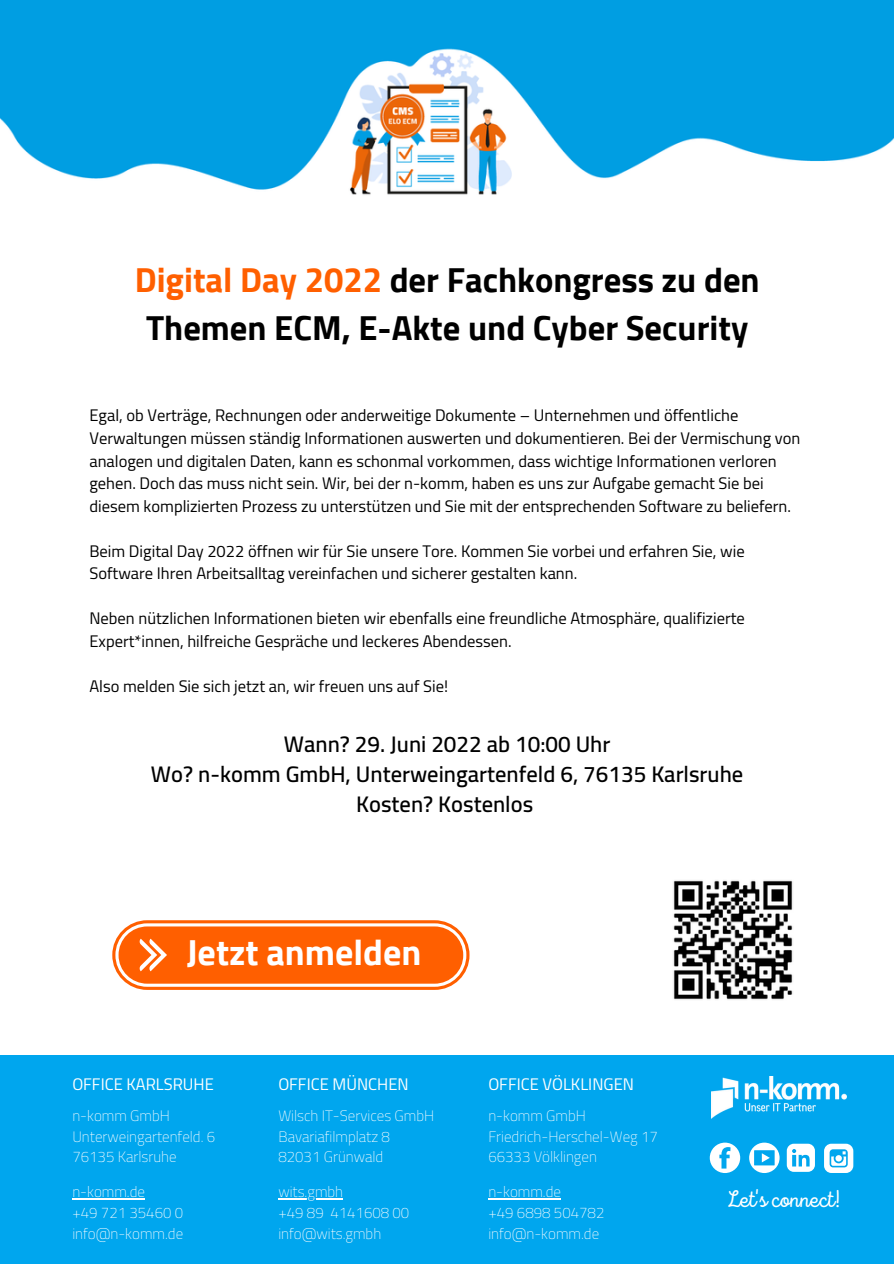
<style>
.page{position:relative;width:894px;height:1264px;background:#fff}
.page>*{position:absolute;margin:0;border:0;box-sizing:border-box;transform-origin:0 0}
.t1{font:700 36px "Cairo";color:#fff}
.t2{font:700 34.5px/47.2px "Cairo";color:#000;text-align:center}
.t3{font:24px "Intro Script";color:#fff}
.t4{font:600 22.5px "Cairo";color:#000}
.t5{font:16.5px/22.5px "Cairo";color:#000}
.t6{font:16.5px "Cairo";color:#fff}
.t7{font:200 15px "Cairo";color:#fff}
.s1{color:#ff5f00}
</style>
<div class="page">
<img style="left:0;top:0;width:893px;height:195px">
<svg style="left:112px;top:920px;width:357px;height:69px;background:#ff7727"></svg>
<div style="left:0;top:1055px;width:893px;height:208px;background:#00a6ee"></div>
<img style="left:711px;top:1076px;width:135px;height:42px">
<svg style="left:709px;top:1142px;width:31px;height:30px"></svg>
<svg style="left:786px;top:1143px;width:28px;height:28px"></svg>
<svg style="left:749px;top:1142px;width:30px;height:30px"></svg>
<svg style="left:824px;top:1143px;width:29px;height:29px"></svg>
<img style="left:673px;top:880px;width:120px;height:120px">
<hr style="left:488px;top:1198px;width:73px;height:1px;background:#fff">
<hr style="left:72px;top:1198px;width:73px;height:1px;background:#fff">
<hr style="left:278px;top:1198px;width:65px;height:1px;background:#fff">
<p class="t2" style="left:135px;top:257px;width:626px"><span class="s1">Digital Day 2022</span> der Fachkongress zu den<br>Themen ECM, E-Akte und Cyber Security</p>
<p class="t5" style="left:89px;top:404px;width:712px">Egal, ob Verträge, Rechnungen oder anderweitige Dokumente – Unternehmen und öffentliche Verwaltungen müssen ständig Informationen auswerten und dokumentieren. Bei der Vermischung von analogen und digitalen Daten, kann es schonmal vorkommen, dass wichtige Informationen verloren gehen. Doch das muss nicht sein. Wir, bei der n-komm, haben es uns zur Aufgabe gemacht Sie bei diesem komplizierten Prozess zu unterstützen und Sie mit der entsprechenden Software zu beliefern.</p>
<p class="t5" style="left:89px;top:539px;width:656px">Beim Digital Day 2022 öffnen wir für Sie unsere Tore. Kommen Sie vorbei und erfahren Sie, wie<br>Software Ihren Arbeitsalltag vereinfachen und sicherer gestalten kann.</p>
<p class="t5" style="left:89px;top:607px;width:656px">Neben nützlichen Informationen bieten wir ebenfalls eine freundliche Atmosphäre, qualifizierte<br>Expert*innen, hilfreiche Gespräche und leckeres Abendessen.</p>
<p class="t5" style="left:89px;top:675px;width:360px">Also melden Sie sich jetzt an, wir freuen uns auf Sie!</p>
<p class="t4" style="left:284px;top:730px;width:328px">Wann? 29. Juni 2022 ab 10:00 Uhr</p>
<p class="t4" style="left:151px;top:761px;width:593px">Wo? n-komm GmbH, Unterweingartenfeld 6, 76135 Karlsruhe</p>
<p class="t4" style="left:356px;top:791px;width:178px">Kosten? Kostenlos</p>
<p class="t1" style="left:187px;top:931px;width:236px">Jetzt anmelden</p>
<p class="t6" style="left:72px;top:1074px;width:143px">OFFICE KARLSRUHE</p>
<p class="t7" style="left:72px;top:1106px;width:99px">n-komm GmbH</p>
<p class="t7" style="left:72px;top:1127px;width:144px">Unterweingartenfeld. 6</p>
<p class="t7" style="left:72px;top:1148px;width:106px">76135 Karlsruhe</p>
<p class="t7" style="left:72px;top:1183px;width:74px">n-komm.de</p>
<p class="t7" style="left:72px;top:1203px;width:112px">+49 721 35460 0</p>
<p class="t7" style="left:72px;top:1224px;width:112px">info@n-komm.de</p>
<p class="t6" style="left:278px;top:1074px;width:132px">OFFICE MÜNCHEN</p>
<p class="t7" style="left:278px;top:1106px;width:157px">Wilsch IT-Services GmbH</p>
<p class="t7" style="left:278px;top:1127px;width:113px">Bavariafilmplatz 8</p>
<p class="t7" style="left:278px;top:1148px;width:106px">82031 Grünwald</p>
<p class="t7" style="left:278px;top:1183px;width:66px">wits.gmbh</p>
<p class="t7" style="left:278px;top:1203px;width:132px">+49 89 4141608 00</p>
<p class="t7" style="left:278px;top:1224px;width:104px">info@wits.gmbh</p>
<p class="t6" style="left:488px;top:1074px;width:147px">OFFICE VÖLKLINGEN</p>
<p class="t7" style="left:488px;top:1106px;width:99px">n-komm GmbH</p>
<p class="t7" style="left:488px;top:1127px;width:171px">Friedrich-Herschel-Weg 17</p>
<p class="t7" style="left:488px;top:1148px;width:110px">66333 Völklingen</p>
<p class="t7" style="left:488px;top:1183px;width:74px">n-komm.de</p>
<p class="t7" style="left:488px;top:1203px;width:117px">+49 6898 504782</p>
<p class="t7" style="left:488px;top:1224px;width:112px">info@n-komm.de</p>
<p class="t3" style="left:726px;top:1188px;width:115px">Let's connect!</p>
</div>
